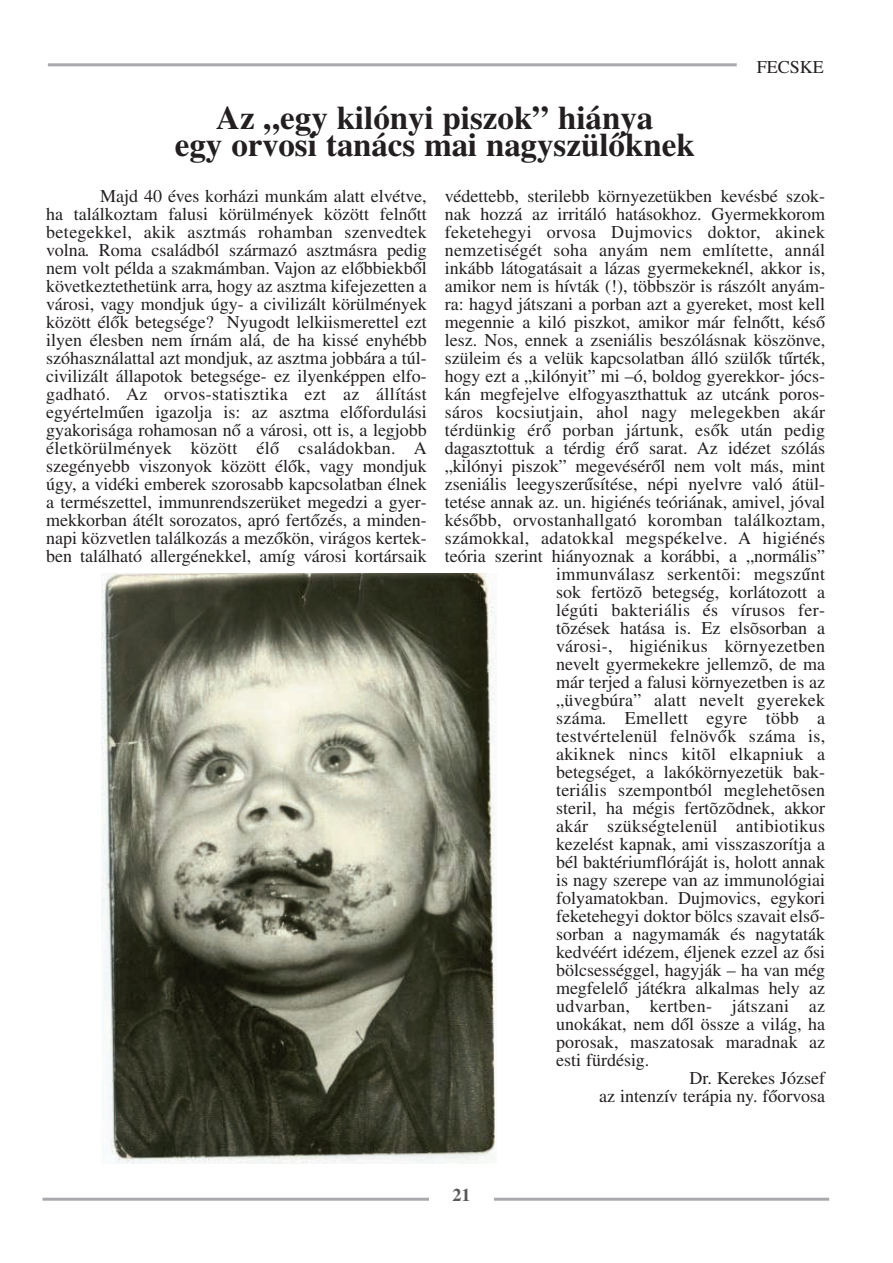
<style>
.page{position:relative;width:893px;height:1263px;background:#fff}
.page>*{position:absolute;margin:0;border:0;box-sizing:border-box;transform-origin:0 0}
.t1{font:700 33px/27px "Times CE";color:#231f20;text-align:center}
.t2{font:18px/18px "Times CE";color:#231f20;text-align:justify}
.t3{font:18px "Times CE";letter-spacing:.02em;color:#231f20}
.t4{font:700 18px "Times CE";color:#57585a}
</style>
<div class="page">
<hr style="left:43px;top:1198px;width:786px;height:3px;background:#a8a9ad">
<div style="left:429px;top:1184px;width:65px;height:25px;background:#fff"></div>
<hr style="left:48px;top:63px;width:689px;height:3px;background:#a8a9ad">
<img style="left:102px;top:574px;width:394px;height:589px">
<h1 class="t1" style="left:175px;top:108px;width:522px">Az „egy kilónyi piszok” hiánya<br>egy orvosi tanács mai nagyszülőknek</h1>
<p class="t2" style="left:757px;top:59px;width:69px">FECSKE</p>
<p class="t2" style="left:46px;top:189px;width:382px;text-indent:54px">Majd 40 éves korházi munkám alatt elvétve, ha találkoztam falusi körülmények között felnőtt betegekkel, akik asztmás rohamban szenvedtek volna. Roma családból származó asztmásra pedig nem volt példa a szakmámban. Vajon az előbbiekből következtethetünk arra, hogy az asztma kifejezetten a városi, vagy mondjuk úgy- a civilizált körülmények között élők betegsége? Nyugodt lelkiismerettel ezt ilyen élesben nem írnám alá, de ha kissé enyhébb szóhasználattal azt mondjuk, az asztma jobbára a túl&shy;civilizált állapotok betegsége- ez ilyenképpen elfo&shy;gadható. Az orvos-statisztika ezt az állítást egyértelműen igazolja is: az asztma előfordulási gyakorisága rohamosan nő a városi, ott is, a legjobb életkörülmények között élő családokban. A szegényebb viszonyok között élők, vagy mondjuk úgy, a vidéki emberek szorosabb kapcsolatban élnek a természettel, immunrendszerüket megedzi a gyer&shy;mekkorban átélt sorozatos, apró fertőzés, a minden&shy;napi közvetlen találkozás a mezőkön, virágos kertek&shy;ben található allergénekkel, amíg városi kortársaik</p>
<p class="t2" style="left:445px;top:189px;width:382px">védettebb, sterilebb környezetükben kevésbé szok-</p>
<p class="t2" style="left:445px;top:207px;width:382px">nak hozzá az irritáló hatásokhoz. Gyermekkorom</p>
<p class="t3" style="left:445px;top:226px;width:382px">feketehegyi orvosa Dujmovics doktor, akinek</p>
<p class="t3" style="left:445px;top:244px;width:382px">nemzetiségét soha anyám nem említette, annál</p>
<p class="t2" style="left:445px;top:261px;width:382px">inkább látogatásait a lázas gyermekeknél, akkor is,</p>
<p class="t2" style="left:445px;top:279px;width:382px">amikor nem is hívták (!), többször is rászólt anyám-</p>
<p class="t2" style="left:445px;top:297px;width:382px">ra: hagyd játszani a porban azt a gyereket, most kell</p>
<p class="t2" style="left:445px;top:315px;width:382px">megennie a kiló piszkot, amikor már felnőtt, késő</p>
<p class="t2" style="left:445px;top:333px;width:382px">lesz. Nos, ennek a zseniális beszólásnak köszönve,</p>
<p class="t2" style="left:445px;top:351px;width:382px">szüleim és a velük kapcsolatban álló szülők tűrték,</p>
<p class="t2" style="left:445px;top:369px;width:382px">hogy ezt a „kilónyit” mi –ó, boldog gyerekkor- jócs-</p>
<p class="t2" style="left:445px;top:387px;width:382px">kán megfejelve elfogyaszthattuk az utcánk poros-</p>
<p class="t3" style="left:445px;top:406px;width:382px">sáros kocsiutjain, ahol nagy melegekben akár</p>
<p class="t3" style="left:445px;top:424px;width:382px">térdünkig érő porban jártunk, esők után pedig</p>
<p class="t2" style="left:445px;top:441px;width:382px">dagasztottuk a térdig érő sarat. Az idézet szólás</p>
<p class="t2" style="left:445px;top:459px;width:382px">„kilónyi piszok” megevéséről nem volt más, mint</p>
<p class="t2" style="left:445px;top:477px;width:382px">zseniális leegyszerűsítése, népi nyelvre való átül-</p>
<p class="t2" style="left:445px;top:495px;width:382px">tetése annak az. un. higiénés teóriának, amivel, jóval</p>
<p class="t2" style="left:445px;top:513px;width:382px">később, orvostanhallgató koromban találkoztam,</p>
<p class="t3" style="left:445px;top:532px;width:382px">számokkal, adatokkal megspékelve. A higiénés</p>
<p class="t2" style="left:445px;top:549px;width:382px">teória szerint hiányoznak a korábbi, a „normális”</p>
<p class="t3" style="left:556px;top:568px;width:271px">immunválasz serkentõi: megszűnt</p>
<p class="t2" style="left:556px;top:585px;width:271px">sok fertözõ betegség, korlátozott a</p>
<p class="t3" style="left:556px;top:604px;width:271px">légúti bakteriális és vírusos fer-</p>
<p class="t2" style="left:556px;top:621px;width:271px">tõzések hatása is. Ez elsõsorban a</p>
<p class="t3" style="left:556px;top:640px;width:271px">városi-, higiénikus környezetben</p>
<p class="t2" style="left:556px;top:657px;width:271px">nevelt gyermekekre jellemzõ, de ma</p>
<p class="t2" style="left:556px;top:675px;width:271px">már terjed a falusi környezetben is az</p>
<p class="t3" style="left:556px;top:694px;width:271px">„üvegbúra” alatt nevelt gyerekek</p>
<p class="t3" style="left:556px;top:712px;width:271px">száma. Emellett egyre több a</p>
<p class="t3" style="left:556px;top:730px;width:271px">testvértelenül felnövők száma is,</p>
<p class="t3" style="left:556px;top:748px;width:271px">akiknek nincs kitõl elkapniuk a</p>
<p class="t2" style="left:556px;top:765px;width:271px">betegséget, a lakókörnyezetük bak-</p>
<p class="t2" style="left:556px;top:783px;width:271px">teriális szempontból meglehetõsen</p>
<p class="t2" style="left:556px;top:801px;width:271px">steril, ha mégis fertõzõdnek, akkor</p>
<p class="t3" style="left:556px;top:820px;width:271px">akár szükségtelenül antibiotikus</p>
<p class="t2" style="left:556px;top:837px;width:271px">kezelést kapnak, ami visszaszorítja a</p>
<p class="t2" style="left:556px;top:855px;width:271px">bél baktériumflóráját is, holott annak</p>
<p class="t2" style="left:556px;top:873px;width:271px">is nagy szerepe van az immunológiai</p>
<p class="t2" style="left:556px;top:891px;width:271px">folyamatokban. Dujmovics, egykori</p>
<p class="t2" style="left:556px;top:909px;width:271px">feketehegyi doktor bölcs szavait első-</p>
<p class="t2" style="left:556px;top:927px;width:271px">sorban a nagymamák és nagytaták</p>
<p class="t2" style="left:556px;top:945px;width:271px">kedvéért idézem, éljenek ezzel az ősi</p>
<p class="t2" style="left:556px;top:963px;width:271px">bölcsességgel, hagyják – ha van még</p>
<p class="t2" style="left:556px;top:981px;width:271px">megfelelő játékra alkalmas hely az</p>
<p class="t3" style="left:556px;top:1000px;width:271px">udvarban, kertben- játszani az</p>
<p class="t2" style="left:556px;top:1017px;width:271px">unokákat, nem dől össze a világ, ha</p>
<p class="t2" style="left:556px;top:1035px;width:271px">porosak, maszatosak maradnak az</p>
<p class="t2" style="left:556px;top:1053px;width:95px">esti fürdésig.</p>
<p class="t2" style="left:689px;top:1071px;width:137px">Dr. Kerekes József</p>
<p class="t2" style="left:599px;top:1089px;width:227px">az intenzív terápia ny. főorvosa</p>
<p class="t4" style="left:453px;top:1189px;width:19px">21</p>
</div>
